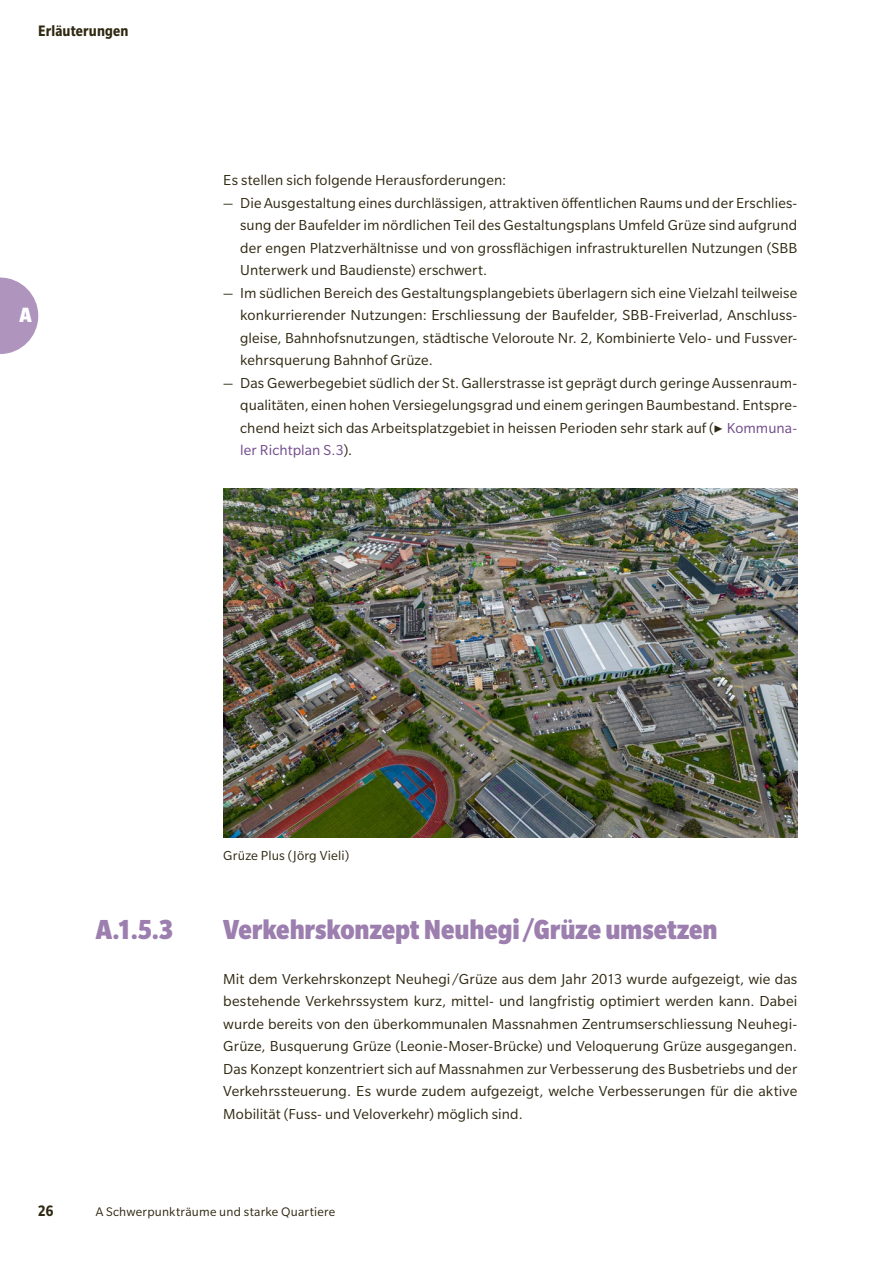
<style>
.page{position:relative;width:893px;height:1263px;background:#fff}
.page>*{position:absolute;margin:0;border:0;box-sizing:border-box;transform-origin:0 0}
.H4_Titel_20pt_E{font:900 condensed 30px "Slate Pro";letter-spacing:-.005em;color:#9c7eaf}
.t1{font:900 condensed 22.5px "Slate Pro";color:#fff}
.t2{font:700 condensed 16.5px "Slate Pro";letter-spacing:.01em;color:#2f2912}
.Lauftext_Broschuere_E_Abstand_nach{font:15.75px/22.5px "Slate Pro";letter-spacing:.005em;color:#2f2912;text-align:justify}
.Lauftext_Broschuere__Basis_GREP__E{font:15.75px "Slate Pro";letter-spacing:.01em;color:#2f2912}
.Bildlegende_9_5_E{font:14.25px "Slate Pro";letter-spacing:.01em;color:#2f2912}
.t3{font:13.5px "Slate Pro";letter-spacing:.02em;color:#2f2912}
.s1{font-stretch:condensed}
.s2{font-family:"Minion Pro"}
.s3{color:#714b8b}
</style>
<div class="page">
<svg style="left:0;top:277px;width:38px;height:77px"></svg>
<img style="left:223px;top:489px;width:574px;height:349px">
<p class="t2" style="left:38px;top:22px;width:92px">Erläuterungen</p>
<h2 class="t1" style="left:20px;top:303px;width:14px">A</h2>
<p class="Lauftext_Broschuere__Basis_GREP__E" style="left:223px;top:172px;width:284px">Es stellen sich folgende Herausforderungen:</p>
<p class="Lauftext_Broschuere_E_Abstand_nach" style="left:240px;top:191px;width:559px;text-indent:-17px"><span class="s1">—</span> Die Ausgestaltung eines durchlässigen, attraktiven öffentlichen Raums und der Erschlies&shy;sung der Baufelder im nördlichen Teil des Gestaltungsplans Umfeld Grüze sind aufgrund der engen Platzverhältnisse und von grossflächigen infrastrukturellen Nutzungen (SBB Unterwerk und Baudienste) erschwert.</p>
<p class="Lauftext_Broschuere_E_Abstand_nach" style="left:240px;top:281px;width:559px;text-indent:-17px"><span class="s1">—</span> Im südlichen Bereich des Gestaltungsplangebiets überlagern sich eine Vielzahl teilweise konkurrierender Nutzungen: Erschliessung der Baufelder, SBB-Freiverlad, Anschluss&shy;gleise, Bahnhofsnutzungen, städtische Veloroute Nr. 2, Kombinierte Velo- und Fussver&shy;kehrsquerung Bahnhof Grüze.</p>
<p class="Lauftext_Broschuere_E_Abstand_nach" style="left:240px;top:371px;width:559px;text-indent:-17px"><span class="s1">—</span> Das Gewerbegebiet südlich der St.Gallerstrasse ist geprägt durch geringe Aussenraum&shy;qualitäten, einen hohen Versiegelungsgrad und einem geringen Baumbestand. Entspre&shy;chend heizt sich das Arbeitsplatzgebiet in heissen Perioden sehr stark auf (<span class="s2">▶</span> <span class="s3">Kommuna&shy;ler Richtplan S.3</span>).</p>
<p class="Bildlegende_9_5_E" style="left:223px;top:848px;width:127px">Grüze Plus (Jörg Vieli)</p>
<p class="H4_Titel_20pt_E" style="left:96px;top:913px;width:80px">A.1.5.3</p>
<p class="H4_Titel_20pt_E" style="left:223px;top:913px;width:496px">Verkehrskonzept Neuhegi/Grüze umsetzen</p>
<p class="Lauftext_Broschuere_E_Abstand_nach" style="left:223px;top:967px;width:576px">Mit dem Verkehrskonzept Neuhegi/Grüze aus dem Jahr 2013 wurde aufgezeigt, wie das bestehende Verkehrssystem kurz, mittel- und langfristig optimiert werden kann. Dabei wurde bereits von den überkommunalen Massnahmen Zentrumserschliessung Neuhegi-Grüze, Busquerung Grüze (Leonie-Moser-Brücke) und Veloquerung Grüze ausgegangen.<br>Das Konzept konzentriert sich auf Massnahmen zur Verbesserung des Busbetriebs und der Verkehrssteuerung. Es wurde zudem aufgezeigt, welche Verbesserungen für die aktive Mobilität (Fuss- und Veloverkehr) möglich sind.</p>
<p class="t2" style="left:38px;top:1202px;width:17px">26</p>
<p class="t3" style="left:96px;top:1205px;width:241px">A Schwerpunkträume und starke Quartiere</p>
</div>
